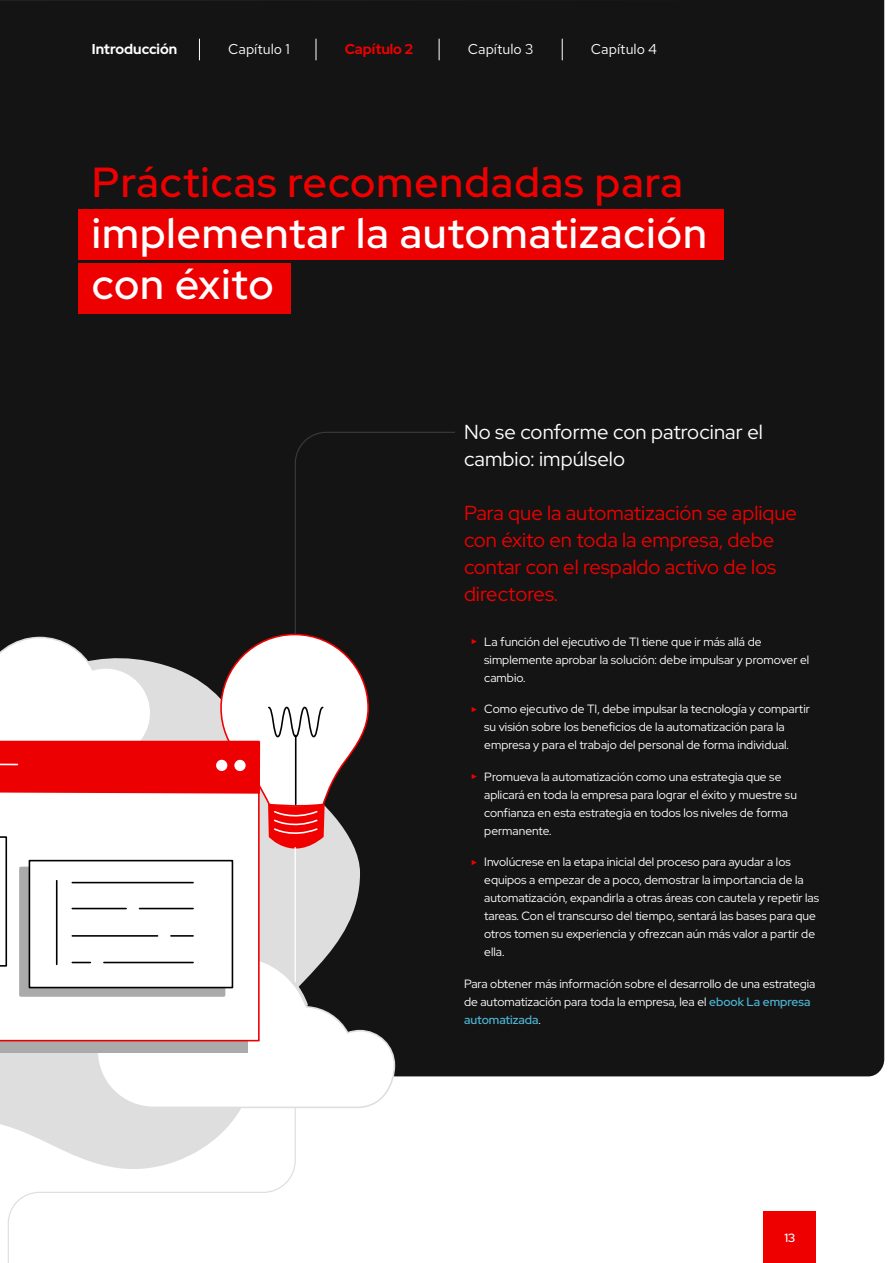
<style>
.page{position:relative;width:893px;height:1263px;background:#fff}
.page>*{position:absolute;margin:0;border:0;box-sizing:border-box;transform-origin:0 0}
.t1{font:500 42px/51px "Red Hat Display";letter-spacing:.025em;color:#fff}
.t2{font:500 42px "Red Hat Display";letter-spacing:.025em;color:#e00}
.t3{font:20.25px/27px "Red Hat Display";color:#ed0000}
.t4{font:20.25px/27px "Red Hat Display";letter-spacing:.005em;color:#fff}
.t5{font:14.25px "Red Hat Text";color:#fff}
.t6{font:700 14.25px "Red Hat Display";color:#fff}
.t7{font:700 14.25px "Red Hat Display";color:#e00}
.t8{font:12px/18px "Red Hat Display";color:#fff}
.t9{font:500 12px "Red Hat Display";color:#fff}
.s1{font-family:"Arial";font-size:7.2px;color:#e00}
.s2{font-weight:500;color:#4cb6d6}
</style>
<div class="page">
<div style="left:0;top:0;width:884px;height:1076px;background:#141414"></div>
<svg style="left:8px;top:1173px;width:285px;height:90px"></svg>
<svg style="left:0;top:1107px;width:296px;height:66px;fill:#dedede"></svg>
<svg style="left:0;top:431px;width:456px;height:676px"></svg>
<div style="left:79px;top:210px;width:645px;height:50px;background:#ed0000"></div>
<div style="left:763px;top:1211px;width:53px;height:52px;background:#e00"></div>
<svg style="left:199px;top:39px;width:1px;height:21px"></svg>
<svg style="left:316px;top:39px;width:1px;height:21px"></svg>
<svg style="left:439px;top:39px;width:1px;height:21px"></svg>
<svg style="left:562px;top:39px;width:1px;height:21px"></svg>
<div style="left:79px;top:263px;width:212px;height:50px;background:#ed0000"></div>
<p class="t6" style="left:92px;top:39px;width:87px">Introducción</p>
<p class="t5" style="left:228px;top:39px;width:63px">Capítulo 1</p>
<p class="t7" style="left:345px;top:39px;width:70px">Capítulo 2</p>
<p class="t5" style="left:468px;top:39px;width:67px">Capítulo 3</p>
<p class="t5" style="left:591px;top:39px;width:68px">Capítulo 4</p>
<h1 class="t2" style="left:92px;top:154px;width:592px">Prácticas recomendadas para</h1>
<h1 class="t1" style="left:92px;top:207px;width:616px">implementar la automatización con éxito</h1>
<h2 class="t4" style="left:464px;top:418px;width:300px">No se conforme con patrocinar el cambio: impúlselo</h2>
<h2 class="t3" style="left:464px;top:499px;width:334px">Para que la automatización se aplique con éxito en toda la empresa, debe contar con el respaldo activo de los directores.</h2>
<p class="t8" style="left:484px;top:632px;width:327px;text-indent:-14px"><span class="s1">►</span> La función del ejecutivo de TI tiene que ir más allá de simplemente aprobar la solución: debe impulsar y promover el cambio.</p>
<p class="t8" style="left:484px;top:700px;width:327px;text-indent:-14px"><span class="s1">►</span> Como ejecutivo de TI, debe impulsar la tecnología y compartir su visión sobre los beneficios de la automatización para la empresa y para el trabajo del personal de forma individual.</p>
<p class="t8" style="left:484px;top:767px;width:314px;text-indent:-14px"><span class="s1">►</span> Promueva la automatización como una estrategia que se aplicará en toda la empresa para lograr el éxito y muestre su confianza en esta estrategia en todos los niveles de forma permanente.</p>
<p class="t8" style="left:484px;top:853px;width:336px;text-indent:-14px"><span class="s1">►</span> Involúcrese en la etapa inicial del proceso para ayudar a los equipos a empezar de a poco, demostrar la importancia de la automatización, expandirla a otras áreas con cautela y repetir las tareas. Con el transcurso del tiempo, sentará las bases para que otros tomen su experiencia y ofrezcan aún más valor a partir de ella.</p>
<p class="t8" style="left:464px;top:974px;width:353px">Para obtener más información sobre el desarrollo de una estrategia de automatización para toda la empresa, lea el <span class="s2">ebook La empresa automatizada</span>.</p>
<p class="t9" style="left:784px;top:1230px;width:12px">13</p>
</div>
